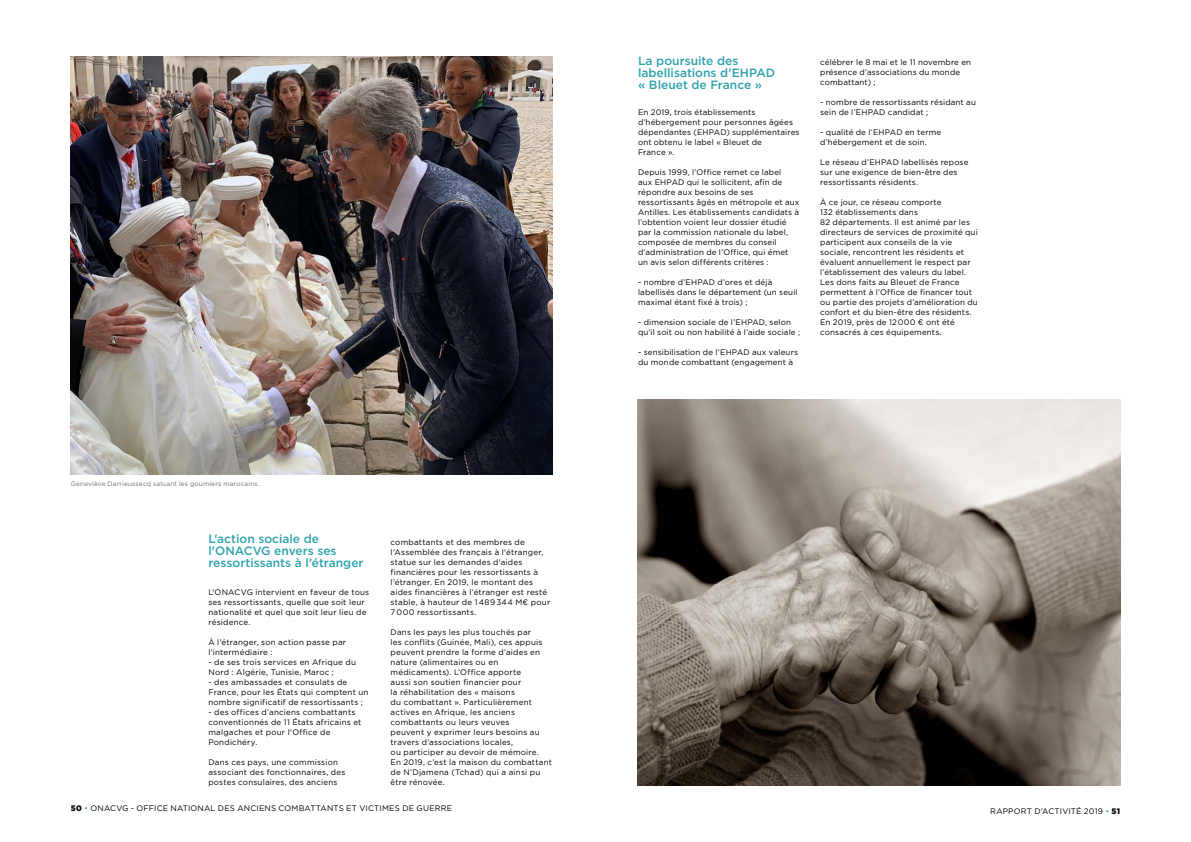
<style>
.page{position:relative;width:1191px;height:842px;background:#fff}
.page>*{position:absolute;margin:0;border:0;box-sizing:border-box;transform-origin:0 0}
.t1{font:500 12px/12px "Gotham";color:#2fa3ac}
.t2{font:8px/10px "Gotham";letter-spacing:.02em;color:#000}
.t3{font:6.5px "Gotham";letter-spacing:.025em;color:#706f6f}
.s1{font-weight:900}
.s2{color:#4a96d2}
</style>
<div class="page">
<img style="left:71px;top:57px;width:482px;height:418px">
<img style="left:637px;top:400px;width:483px;height:385px">
<p class="t3" style="left:71px;top:480px;width:190px">Geneviève Darrieussecq saluant les goumiers marocains.</p>
<h1 class="t1" style="left:208px;top:533px;width:157px">L'action sociale de l'ONACVG envers ses ressortissants à l'étranger</h1>
<p class="t2" style="left:208px;top:587px;width:162px">L'ONACVG intervient en faveur de tous ses ressortissants, quelle que soit leur nationalité et quel que soit leur lieu de résidence.</p>
<p class="t2" style="left:208px;top:637px;width:139px">À l'étranger, son action passe par l'intermédiaire :</p>
<p class="t2" style="left:208px;top:657px;width:149px">- de ses trois services en Afrique du<br>Nord : Algérie, Tunisie, Maroc ;</p>
<p class="t2" style="left:208px;top:677px;width:162px">- des ambassades et consulats de<br>France, pour les États qui comptent un nombre significatif de ressortissants ;</p>
<p class="t2" style="left:208px;top:707px;width:155px">- des offices d’anciens combattants conventionnés de 11 États africains et malgaches et pour l'Office de<br>Pondichéry.</p>
<p class="t2" style="left:208px;top:757px;width:138px">Dans ces pays, une commission associant des fonctionnaires, des postes consulaires, des anciens</p>
<p class="t2" style="left:390px;top:537px;width:161px">combattants et des membres de l'Assemblée des français à l'étranger, statue sur les demandes d'aides financières pour les ressortissants à l'étranger. En 2019, le montant des aides financières à l’étranger est resté stable, à hauteur de 1 489 344 M€ pour 7 000 ressortissants.</p>
<p class="t2" style="left:390px;top:627px;width:163px">Dans les pays les plus touchés par<br>les conflits (Guinée, Mali), ces appuis peuvent prendre la forme d’aides en nature (alimentaires ou en médicaments). L’Office apporte<br>aussi son soutien financier pour<br>la réhabilitation des « maisons<br>du combattant ». Particulièrement actives en Afrique, les anciens combattants ou leurs veuves<br>peuvent y exprimer leurs besoins au travers d’associations locales,<br>ou participer au devoir de mémoire.<br>En 2019, c’est la maison du combattant de N’Djamena (Tchad) qui a ainsi pu être rénovée.</p>
<h1 class="t1" style="left:638px;top:55px;width:139px">La poursuite des labellisations d'EHPAD « Bleuet de France »</h1>
<p class="t2" style="left:638px;top:107px;width:163px">En 2019, trois établissements d’hébergement pour personnes âgées dépendantes (EHPAD) supplémentaires ont obtenu le label « Bleuet de<br>France ».</p>
<p class="t2" style="left:638px;top:167px;width:163px">Depuis 1999, l’Office remet ce label<br>aux EHPAD qui le sollicitent, afin de répondre aux besoins de ses ressortissants âgés en métropole et aux Antilles. Les établissements candidats à l’obtention voient leur dossier étudié par la commission nationale du label, composée de membres du conseil d’administration de l’Office, qui émet un avis selon différents critères :</p>
<p class="t2" style="left:638px;top:277px;width:161px">- nombre d’EHPAD d’ores et déjà labellisés dans le département (un seuil maximal étant fixé à trois) ;</p>
<p class="t2" style="left:638px;top:317px;width:164px">- dimension sociale de l’EHPAD, selon qu’il soit ou non habilité à l’aide sociale ;</p>
<p class="t2" style="left:638px;top:347px;width:161px">- sensibilisation de l’EHPAD aux valeurs du monde combattant (engagement à</p>
<p class="t2" style="left:820px;top:57px;width:152px">célébrer le 8 mai et le 11 novembre en présence d’associations du monde combattant) ;</p>
<p class="t2" style="left:820px;top:97px;width:157px">- nombre de ressortissants résidant au sein de l’EHPAD candidat ;</p>
<p class="t2" style="left:820px;top:127px;width:122px">- qualité de l’EHPAD en terme d’hébergement et de soin.</p>
<p class="t2" style="left:820px;top:157px;width:150px">Le réseau d’EHPAD labellisés repose sur une exigence de bien-être des ressortissants résidents.</p>
<p class="t2" style="left:820px;top:197px;width:159px">À ce jour, ce réseau comporte<br>132 établissements dans<br>82 départements. Il est animé par les directeurs de services de proximité qui participent aux conseils de la vie sociale, rencontrent les résidents et évaluent annuellement le respect par l’établissement des valeurs du label.<br>Les dons faits au Bleuet de France permettent à l’Office de financer tout ou partie des projets d’amélioration du confort et du bien-être des résidents.<br>En 2019, près de 12 000 € ont été consacrés à ces équipements.</p>
<p class="t2" style="left:71px;top:803px;width:383px"><span class="s1">50</span> <span class="s2">•</span> ONACVG - OFFICE NATIONAL DES ANCIENS COMBATTANTS ET VICTIMES DE GUERRE</p>
<p class="t2" style="left:990px;top:805px;width:131px">RAPPORT D’ACTIVITÉ 2019 <span class="s2">•</span> <span class="s1">51</span></p>
</div>
